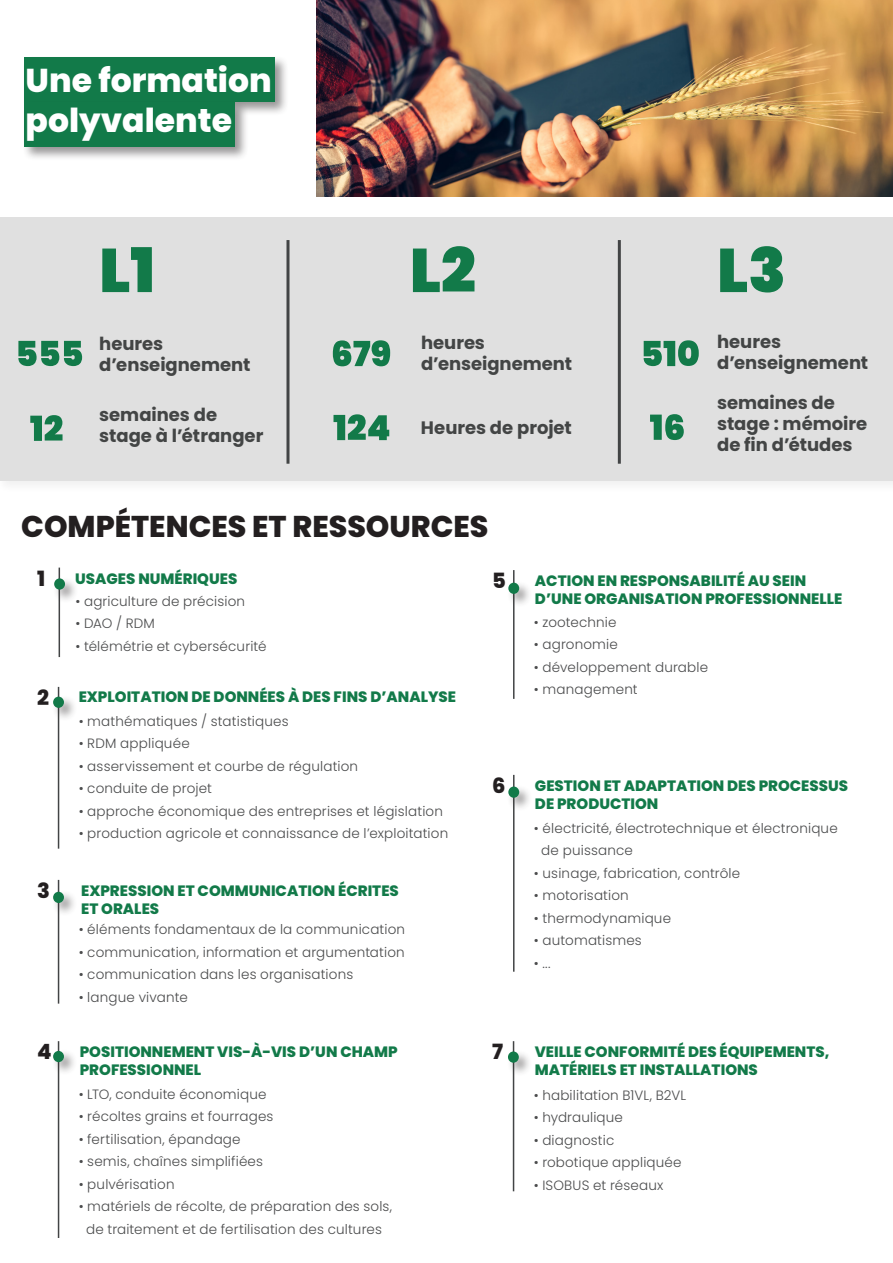
<style>
.page{position:relative;width:893px;height:1263px;background:#fff}
.page>*{position:absolute;margin:0;border:0;box-sizing:border-box;transform-origin:0 0}
.t1{font:800 33px "Poppins";color:#fff}
.t2{font:800 30px "Poppins";color:#231f20}
.t3{font:800 21px "Poppins";color:#231f20}
.t4{font:700 18px "Poppins";color:#434545}
.t5{font:800 15px "Poppins";color:#127a49}
.texte{font:300 13.5px "Poppins";letter-spacing:.01em;color:#4b4c4d}
</style>
<div class="page">
<div style="left:0;top:215px;width:893px;height:280px;background:#231f20;opacity:.47"></div>
<div style="left:0;top:217px;width:893px;height:263px;background:#e0e0e0"></div>
<div style="left:22px;top:55px;width:267px;height:62px;background:#231f20;opacity:.47"></div>
<div style="left:25px;top:57px;width:250px;height:45px;background:#127a49"></div>
<div style="left:22px;top:100px;width:227px;height:61px;background:#231f20;opacity:.47"></div>
<div style="left:25px;top:102px;width:210px;height:45px;background:#127a49"></div>
<hr style="left:286px;top:240px;width:3px;height:224px;background:#424445">
<hr style="left:618px;top:240px;width:3px;height:224px;background:#424445">
<img style="left:317px;top:0;width:576px;height:197px">
<hr style="left:58px;top:687px;width:1px;height:162px;background:#424445">
<div style="left:51px;top:695px;width:27px;height:26px;background:#231f20;opacity:.47"></div>
<div style="left:53px;top:697px;width:11px;height:11px;background:#127a49;border-radius:50%"></div>
<svg style="left:18px;top:341px;width:64px;height:25px"></svg>
<svg style="left:333px;top:340px;width:57px;height:26px"></svg>
<svg style="left:644px;top:340px;width:55px;height:26px"></svg>
<svg style="left:30px;top:415px;width:33px;height:26px"></svg>
<svg style="left:333px;top:414px;width:56px;height:26px"></svg>
<svg style="left:650px;top:414px;width:34px;height:26px"></svg>
<svg style="left:102px;top:247px;width:50px;height:45px"></svg>
<svg style="left:413px;top:246px;width:61px;height:46px"></svg>
<svg style="left:720px;top:246px;width:63px;height:46px"></svg>
<hr style="left:59px;top:568px;width:1px;height:89px;background:#424445">
<div style="left:52px;top:577px;width:27px;height:26px;background:#231f20;opacity:.47"></div>
<div style="left:54px;top:578px;width:11px;height:12px;background:#127a49;border-radius:50%"></div>
<hr style="left:58px;top:880px;width:1px;height:124px;background:#424445">
<div style="left:51px;top:890px;width:27px;height:26px;background:#231f20;opacity:.47"></div>
<div style="left:53px;top:892px;width:11px;height:11px;background:#127a49;border-radius:50%"></div>
<hr style="left:58px;top:1041px;width:1px;height:197px;background:#424445">
<div style="left:51px;top:1049px;width:27px;height:27px;background:#231f20;opacity:.47"></div>
<div style="left:53px;top:1051px;width:11px;height:11px;background:#127a49;border-radius:50%"></div>
<hr style="left:513px;top:570px;width:1px;height:129px;background:#424445">
<div style="left:507px;top:581px;width:26px;height:26px;background:#231f20;opacity:.47"></div>
<div style="left:508px;top:583px;width:11px;height:11px;background:#127a49;border-radius:50%"></div>
<hr style="left:513px;top:775px;width:1px;height:197px;background:#424445">
<div style="left:507px;top:785px;width:26px;height:26px;background:#231f20;opacity:.47"></div>
<div style="left:508px;top:786px;width:11px;height:12px;background:#127a49;border-radius:50%"></div>
<hr style="left:513px;top:1041px;width:1px;height:150px;background:#424445">
<div style="left:506px;top:1050px;width:27px;height:26px;background:#231f20;opacity:.47"></div>
<div style="left:508px;top:1051px;width:11px;height:12px;background:#127a49;border-radius:50%"></div>
<p class="t1" style="left:26px;top:61px;width:248px">Une formation</p>
<p class="t1" style="left:26px;top:101px;width:208px">polyvalente</p>
<p class="t4" style="left:99px;top:333px;width:65px">heures</p>
<p class="t4" style="left:99px;top:354px;width:153px">d’enseignement</p>
<p class="t4" style="left:421px;top:332px;width:65px">heures</p>
<p class="t4" style="left:421px;top:353px;width:153px">d’enseignement</p>
<p class="t4" style="left:99px;top:404px;width:119px">semaines de</p>
<p class="t4" style="left:99px;top:425px;width:166px">stage à l’étranger</p>
<p class="t4" style="left:421px;top:417px;width:152px">Heures de projet</p>
<p class="t2" style="left:21px;top:509px;width:469px">COMPÉTENCES ET RESSOURCES</p>
<p class="t4" style="left:717px;top:331px;width:65px">heures</p>
<p class="t4" style="left:717px;top:352px;width:153px">d’enseignement</p>
<p class="t4" style="left:717px;top:392px;width:119px">semaines de</p>
<p class="t4" style="left:717px;top:413px;width:152px">stage : mémoire</p>
<p class="t4" style="left:717px;top:434px;width:137px">de fin d’études</p>
<p class="t3" style="left:37px;top:566px;width:10px">1</p>
<p class="t5" style="left:75px;top:570px;width:163px">USAGES NUMÉRIQUES</p>
<p class="texte" style="left:75px;top:593px;width:171px">• agriculture de précision</p>
<p class="texte" style="left:75px;top:615px;width:81px">• DAO / RDM</p>
<p class="texte" style="left:75px;top:638px;width:193px">• télémétrie et cybersécurité</p>
<p class="t3" style="left:37px;top:685px;width:13px">2</p>
<p class="t5" style="left:79px;top:688px;width:379px">EXPLOITATION DE DONNÉES À DES FINS D’ANALYSE</p>
<p class="texte" style="left:79px;top:713px;width:211px">• mathématiques / statistiques</p>
<p class="texte" style="left:79px;top:735px;width:113px">• RDM appliquée</p>
<p class="texte" style="left:79px;top:758px;width:281px">• asservissement et courbe de régulation</p>
<p class="texte" style="left:79px;top:780px;width:135px">• conduite de projet</p>
<p class="texte" style="left:79px;top:803px;width:366px">• approche économique des entreprises et législation</p>
<p class="texte" style="left:79px;top:825px;width:371px">• production agricole et connaissance de l’exploitation</p>
<p class="t3" style="left:37px;top:878px;width:14px">3</p>
<p class="t5" style="left:81px;top:882px;width:319px">EXPRESSION ET COMMUNICATION ÉCRITES</p>
<p class="t5" style="left:81px;top:900px;width:80px">ET ORALES</p>
<p class="texte" style="left:79px;top:922px;width:328px">• éléments fondamentaux de la communication</p>
<p class="texte" style="left:79px;top:944px;width:328px">• communication, information et argumentation</p>
<p class="texte" style="left:79px;top:967px;width:276px">• communication dans les organisations</p>
<p class="texte" style="left:79px;top:989px;width:111px">• langue vivante</p>
<p class="t3" style="left:37px;top:1040px;width:16px">4</p>
<p class="t5" style="left:80px;top:1043px;width:319px">POSITIONNEMENT VIS-À-VIS D’UN CHAMP</p>
<p class="t5" style="left:80px;top:1061px;width:123px">PROFESSIONNEL</p>
<p class="texte" style="left:79px;top:1086px;width:189px">• LTO, conduite économique</p>
<p class="texte" style="left:79px;top:1109px;width:196px">• récoltes grains et fourrages</p>
<p class="texte" style="left:79px;top:1131px;width:163px">• fertilisation, épandage</p>
<p class="texte" style="left:79px;top:1154px;width:186px">• semis, chaînes simplifiées</p>
<p class="texte" style="left:79px;top:1176px;width:97px">• pulvérisation</p>
<p class="texte" style="left:79px;top:1199px;width:315px">• matériels de récolte, de préparation des sols,</p>
<p class="texte" style="left:86px;top:1221px;width:297px">de traitement et de fertilisation des cultures</p>
<p class="t3" style="left:492px;top:569px;width:15px">5</p>
<p class="t5" style="left:535px;top:572px;width:273px">ACTION EN RESPONSABILITÉ AU SEIN</p>
<p class="t5" style="left:535px;top:590px;width:309px">D’UNE ORGANISATION PROFESSIONNELLE</p>
<p class="texte" style="left:534px;top:614px;width:84px">• zootechnie</p>
<p class="texte" style="left:534px;top:637px;width:85px">• agronomie</p>
<p class="texte" style="left:534px;top:659px;width:176px">• développement durable</p>
<p class="texte" style="left:534px;top:682px;width:105px">• management</p>
<p class="t3" style="left:492px;top:773px;width:15px">6</p>
<p class="t5" style="left:535px;top:777px;width:315px">GESTION ET ADAPTATION DES PROCESSUS</p>
<p class="t5" style="left:535px;top:795px;width:125px">DE PRODUCTION</p>
<p class="texte" style="left:534px;top:820px;width:305px">• électricité, électrotechnique et électronique</p>
<p class="texte" style="left:541px;top:842px;width:93px">de puissance</p>
<p class="texte" style="left:534px;top:865px;width:208px">• usinage, fabrication, contrôle</p>
<p class="texte" style="left:534px;top:887px;width:96px">• motorisation</p>
<p class="texte" style="left:534px;top:910px;width:139px">• thermodynamique</p>
<p class="texte" style="left:534px;top:932px;width:109px">• automatismes</p>
<p class="texte" style="left:534px;top:955px;width:18px">• ...</p>
<p class="t3" style="left:492px;top:1040px;width:12px">7</p>
<p class="t5" style="left:535px;top:1043px;width:296px">VEILLE CONFORMITÉ DES ÉQUIPEMENTS,</p>
<p class="t5" style="left:535px;top:1061px;width:225px">MATÉRIELS ET INSTALLATIONS</p>
<p class="texte" style="left:534px;top:1087px;width:154px">• habilitation B1VL, B2VL</p>
<p class="texte" style="left:534px;top:1110px;width:91px">• hydraulique</p>
<p class="texte" style="left:534px;top:1132px;width:82px">• diagnostic</p>
<p class="texte" style="left:534px;top:1155px;width:149px">• robotique appliquée</p>
<p class="texte" style="left:534px;top:1177px;width:131px">• ISOBUS et réseaux</p>
</div>
